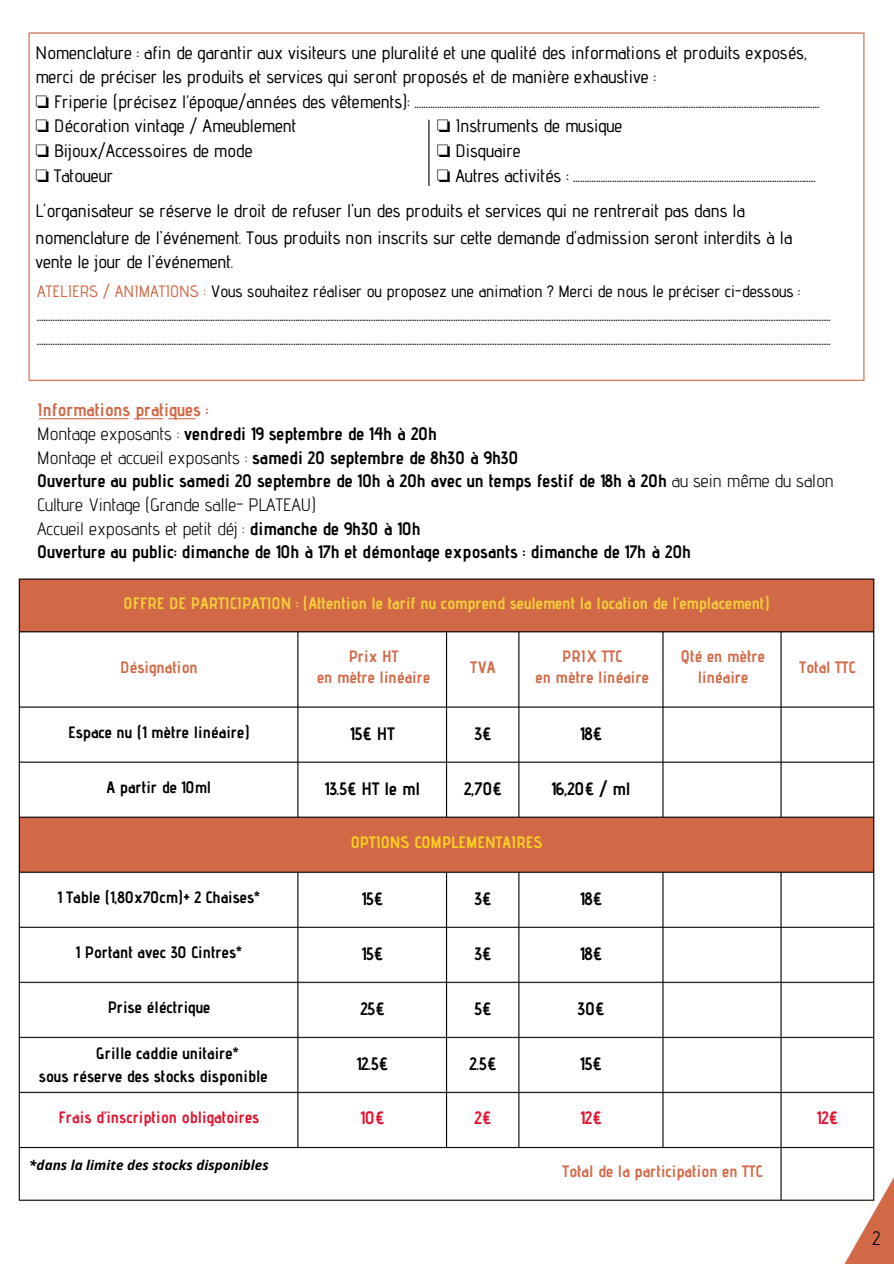
<style>
.page{position:relative;width:894px;height:1264px;background:#fff}
.page>*{position:absolute;margin:0;border:0;box-sizing:border-box;transform-origin:0 0}
.t1{font:19.5px "Advent Pro";color:#000}
.t2{font:500 18px/24.8px "Advent Pro";color:#000}
.t3{font:700 18px/23.7px "Advent Pro";color:#000}
.t4{font:700 18px "Advent Pro";color:#e3122e}
.t5{font:700 16.5px/22.5px "Advent Pro";color:#000}
.t6{font:700 16.5px/21.3px "Advent Pro";color:#d36947;text-align:center}
.t7{font:500 16.5px "Advent Pro";color:#000}
.t8{font:700 16.5px "Advent Pro";color:#f5cf3a}
.t9{font:700 16.5px "Advent Pro";color:#e3122e}
.t10{font:700 16.5px "Advent Pro";color:#fbd122}
.t11{font:italic 700 13.5px "Open Sans";color:#000}
.s1{font-family:"Free Serif";font-weight:400}
.s2{color:#d36947}
.s3{font-weight:400}
</style>
<div class="page">
<svg style="left:39px;top:418px;width:157px;height:1px"></svg>
<img style="left:28px;top:32px;width:837px;height:349px">
<img style="left:18px;top:578px;width:875px;height:685px">
<h2 class="t2" style="left:35px;top:40px;width:785px">Nomenclature : afin de garantir aux visiteurs une pluralité et une qualité des informations et produits exposés, merci de préciser les produits et services qui seront proposés et de manière exhaustive :<br><span class="s1">❏</span> Friperie (précisez l’époque/années des vêtements): .................................................................................................................................................................................</h2>
<h2 class="t2" style="left:35px;top:113px;width:262px"><span class="s1">❏</span> Décoration vintage / Ameublement <span class="s1">❏</span> Bijoux/Accessoires de mode<br><span class="s1">❏</span> Tatoueur</h2>
<h2 class="t2" style="left:35px;top:196px;width:758px;line-height:27px">L'organisateur se réserve le droit de refuser l'un des produits et services qui ne rentrerait pas dans la nomenclature de l'événement. Tous produits non inscrits sur cette demande d'admission seront interdits à la</h2>
<h2 class="t2" style="left:35px;top:249px;width:199px">vente le jour de l'événement.</h2>
<h2 class="t2" style="left:436px;top:113px;width:381px"><span class="s1">❏</span> Instruments de musique<br><span class="s1">❏</span> Disquaire<br><span class="s1">❏</span> Autres activités : ..........................................................................................................</h2>
<h2 class="t7" style="left:37px;top:281px;width:764px"><span class="s2">ATELIERS / ANIMATIONS :</span> Vous souhaitez réaliser ou proposez une animation ? Merci de nous le préciser ci-dessous :</h2>
<h2 class="t2" style="left:37px;top:302px;width:795px">........................................................................................................................................................................................................................................................................................................................................................... ...........................................................................................................................................................................................................................................................................................................................................................</h2>
<h2 class="t3" style="left:37px;top:398px;width:798px"><span class="s2">Informations pratiques :<br></span><span class="s3">Montage exposants :</span> vendredi 19 septembre de 14h à 20h<br><span class="s3">Montage et accueil exposants :</span> samedi 20 septembre de 8h30 à 9h30<br>Ouverture au public samedi 20 septembre de 10h à 20h avec un temps festif de 18h à 20h <span class="s3">au sein même du salon Culture Vintage (Grande salle- PLATEAU)<br>Accueil exposants et petit déj :</span> dimanche de 9h30 à 10h<br>Ouverture au public: dimanche de 10h à 17h et démontage exposants : dimanche de 17h à 20h</h2>
<h2 class="t8" style="left:124px;top:593px;width:647px">OFFRE DE PARTICIPATION : (Attention le tarif nu comprend seulement la location de l’emplacement)</h2>
<h3 class="t6" style="left:120px;top:656px;width:79px">Désignation</h3>
<h2 class="t6" style="left:317px;top:645px;width:115px">Prix HT<br>en mètre linéaire</h2>
<h1 class="t6" style="left:470px;top:656px;width:27px">TVA</h1>
<h2 class="t6" style="left:535px;top:645px;width:115px">PRIX TTC<br>en mètre linéaire</h2>
<h2 class="t6" style="left:680px;top:645px;width:86px">Qté en mètre linéaire</h2>
<p class="t5" style="left:68px;top:720px;width:183px">Espace nu (1 mètre linéaire)</p>
<h2 class="t3" style="left:350px;top:721px;width:46px">15€ HT</h2>
<h2 class="t3" style="left:474px;top:721px;width:19px">3€</h2>
<h2 class="t3" style="left:580px;top:721px;width:24px">18€</h2>
<h3 class="t5" style="left:106px;top:775px;width:106px">A partir de 10ml</h3>
<h2 class="t3" style="left:325px;top:776px;width:97px">13.5€ HT le ml</h2>
<h2 class="t3" style="left:464px;top:776px;width:39px">2,70€</h2>
<h2 class="t3" style="left:551px;top:776px;width:81px">16,20€ / ml</h2>
<h2 class="t10" style="left:351px;top:832px;width:193px">OPTIONS COMPLEMENTAIRES</h2>
<h2 class="t5" style="left:58px;top:885px;width:204px">1 Table (1,80x70cm)+ 2 Chaises*</h2>
<h2 class="t3" style="left:361px;top:886px;width:23px">15€</h2>
<h2 class="t3" style="left:474px;top:886px;width:19px">3€</h2>
<h2 class="t3" style="left:580px;top:886px;width:24px">18€</h2>
<h3 class="t5" style="left:76px;top:940px;width:167px">1 Portant avec 30 Cintres*</h3>
<h2 class="t3" style="left:361px;top:941px;width:23px">15€</h2>
<h2 class="t3" style="left:474px;top:941px;width:19px">3€</h2>
<h2 class="t3" style="left:580px;top:941px;width:24px">18€</h2>
<h3 class="t5" style="left:108px;top:995px;width:104px">Prise éléctrique</h3>
<h1 class="t3" style="left:360px;top:996px;width:26px">25€</h1>
<h2 class="t3" style="left:474px;top:996px;width:19px">5€</h2>
<h2 class="t3" style="left:577px;top:996px;width:29px">30€</h2>
<h2 class="t5" style="left:39px;top:1041px;width:230px;text-indent:57px">Grille caddie unitaire* sous réserve des stocks disponible</h2>
<h2 class="t3" style="left:357px;top:1051px;width:33px">12.5€</h2>
<h2 class="t3" style="left:469px;top:1051px;width:28px">2.5€</h2>
<h2 class="t3" style="left:580px;top:1051px;width:23px">15€</h2>
<h2 class="t9" style="left:58px;top:1106px;width:202px">Frais d’inscription obligatoires</h2>
<h2 class="t4" style="left:360px;top:1107px;width:26px">10€</h2>
<h2 class="t4" style="left:474px;top:1107px;width:18px">2€</h2>
<h2 class="t4" style="left:580px;top:1107px;width:23px">12€</h2>
<p class="t11" style="left:29px;top:1155px;width:241px">*dans la limite des stocks disponibles</p>
<h1 class="t6" style="left:562px;top:1159px;width:201px">Total de la participation en TTC</h1>
<h2 class="t6" style="left:799px;top:656px;width:58px">Total TTC</h2>
<h2 class="t4" style="left:816px;top:1107px;width:23px">12€</h2>
<p class="t1" style="left:872px;top:1226px;width:9px">2</p>
</div>
